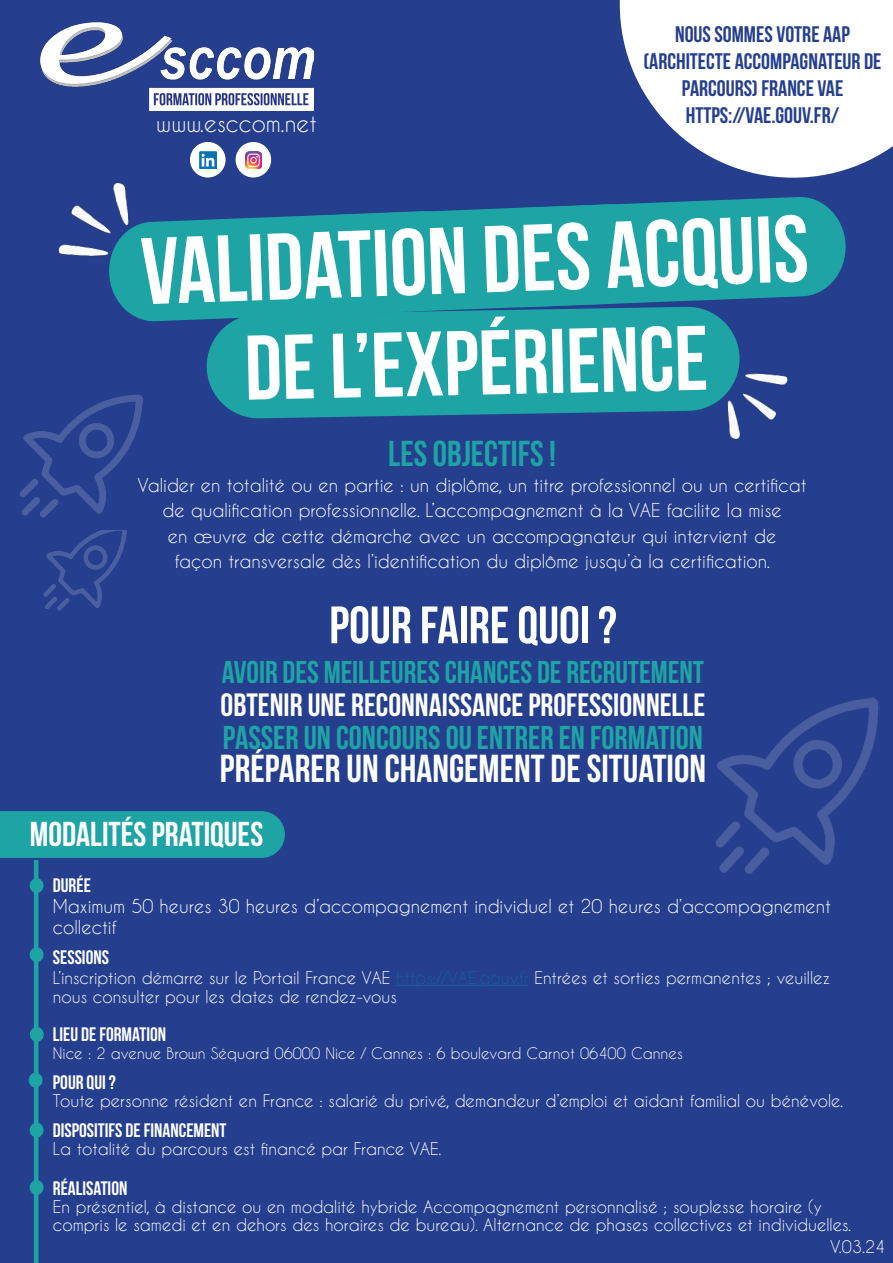
<style>
.page{position:relative;width:893px;height:1263px;background:#253f8e}
.page>*{position:absolute;margin:0;border:0;box-sizing:border-box;transform-origin:0 0}
.t1{font:700 94.5px "Bebas Neue";color:#fff}
.t2{font:700 91.5px "Bebas Neue";color:#fff}
.t3{font:700 52.5px "Bebas Neue";color:#fff}
.t4{font:700 39px "Bebas Neue";color:#fff}
.t5{font:700 36px "Bebas Neue";color:#1ea4a5}
.t6{font:700 34.5px "Bebas Neue";color:#fff}
.t7{font:700 33px "Bebas Neue";color:#1ea4a5}
.t8{font:700 32.25px "Bebas Neue";color:#fff}
.t9{font:700 31.5px "Bebas Neue";color:#1ea4a5}
.t10{font:700 22.5px/27px "Bebas Neue";color:#253f8e;text-align:center}
.t11{font:22.5px "Caviar Dreams";color:#fff}
.t12{font:700 19.5px "Bebas Neue";color:#fff}
.t13{font:18px/21px "Caviar Dreams";color:#fff}
.t14{font:16.5px/19.8px "Caviar Dreams";color:#fff}
.t15{font:15px "Caviar Dreams";color:#fff}
.s1{color:#175d9e}
</style>
<div class="page">
<svg style="left:108px;top:196px;width:739px;height:126px;background:#1f94a1"></svg>
<svg style="left:620px;top:0;width:273px;height:178px"></svg>
<img style="left:19px;top:394px;width:123px;height:123px">
<img style="left:44px;top:530px;width:83px;height:80px">
<img style="left:41px;top:22px;width:273px;height:89px">
<div style="left:236px;top:143px;width:34px;height:34px;background:#fff;border-radius:50%"></div>
<div style="left:236px;top:142px;width:35px;height:36px;border:2px solid #fff;border-radius:50%"></div>
<div style="left:191px;top:143px;width:34px;height:34px;background:#fff;border-radius:50%"></div>
<div style="left:190px;top:142px;width:36px;height:36px;border:2px solid #fff;border-radius:50%"></div>
<img style="left:200px;top:152px;width:16px;height:16px">
<img style="left:245px;top:152px;width:17px;height:16px">
<img style="left:700px;top:282px;width:141px;height:173px">
<img style="left:708px;top:697px;width:180px;height:180px">
<hr style="left:34px;top:860px;width:4px;height:403px;background:#1ea4a5">
<div style="left:0;top:811px;width:285px;height:47px;background:#1ea4a5"></div>
<hr style="left:396px;top:985px;width:133px;height:1px;background:#175d9e">
<div style="left:30px;top:879px;width:13px;height:13px;background:#1ea4a5;border-radius:50%"></div>
<div style="left:30px;top:878px;width:14px;height:15px;border:2px solid #1ea4a5;border-radius:50%"></div>
<div style="left:30px;top:948px;width:13px;height:13px;background:#1ea4a5;border-radius:50%"></div>
<div style="left:30px;top:947px;width:14px;height:15px;border:2px solid #1ea4a5;border-radius:50%"></div>
<div style="left:29px;top:1073px;width:13px;height:14px;background:#1ea4a5;border-radius:50%"></div>
<div style="left:29px;top:1073px;width:14px;height:14px;border:2px solid #1ea4a5;border-radius:50%"></div>
<div style="left:30px;top:1123px;width:13px;height:14px;background:#1ea4a5;border-radius:50%"></div>
<div style="left:30px;top:1123px;width:14px;height:14px;border:2px solid #1ea4a5;border-radius:50%"></div>
<div style="left:30px;top:1181px;width:13px;height:13px;background:#1ea4a5;border-radius:50%"></div>
<div style="left:30px;top:1180px;width:14px;height:15px;border:2px solid #1ea4a5;border-radius:50%"></div>
<svg style="left:206px;top:306px;width:534px;height:113px;background:#1e9ba3"></svg>
<div style="left:31px;top:1028px;width:12px;height:13px;background:#1ea4a5;border-radius:50%"></div>
<div style="left:30px;top:1027px;width:14px;height:15px;border:2px solid #1ea4a5;border-radius:50%"></div>
<p class="t11" style="left:156px;top:110px;width:162px">www.esccom.net</p>
<p class="t10" style="left:675px;top:21px;width:176px">NOUS SOMMES VOTRE AAP</p>
<p class="t10" style="left:643px;top:48px;width:240px">(ARCHITECTE ACCOMPAGNATEUR DE<br>PARCOURS) FRANCE VAE</p>
<p class="t10" style="left:686px;top:102px;width:155px">HTTPS://VAE.GOUV.FR/</p>
<p class="t1" style="left:139px;top:220px;width:669px;rotate:-2deg">VALIDATION DES ACQUIS</p>
<p class="t2" style="left:244px;top:317px;width:465px;rotate:-1deg">DE L’EXPÉRIENCE</p>
<p class="t5" style="left:388px;top:434px;width:169px">LES OBJECTIFS !</p>
<p class="t13" style="left:138px;top:474px;width:671px">Valider en totalité ou en partie : un diplôme, un titre professionnel ou un certificat</p>
<p class="t13" style="left:162px;top:499px;width:621px">de qualification professionnelle. L’accompagnement à la VAE facilite la mise</p>
<p class="t13" style="left:168px;top:525px;width:610px">en œuvre de cette démarche avec un accompagnateur qui intervient de</p>
<p class="t13" style="left:175px;top:550px;width:597px">façon transversale dès l’identification du diplôme jusqu’à la certification.</p>
<p class="t3" style="left:329px;top:596px;width:289px">POUR FAIRE QUOI ?</p>
<p class="t9" style="left:222px;top:655px;width:484px">AVOIR DES MEILLEURES CHANCES DE RECRUTEMENT</p>
<p class="t8" style="left:221px;top:687px;width:486px">OBTENIR UNE RECONNAISSANCE PROFESSIONNELLE</p>
<p class="t7" style="left:223px;top:719px;width:482px">PASSER UN CONCOURS OU ENTRER EN FORMATION</p>
<p class="t4" style="left:220px;top:747px;width:488px">PRÉPARER UN CHANGEMENT DE SITUATION</p>
<p class="t6" style="left:30px;top:815px;width:235px">MODALITÉS PRATIQUES</p>
<p class="t12" style="left:53px;top:874px;width:39px">DURÉE</p>
<p class="t13" style="left:53px;top:895px;width:780px">Maximum 50 heures 30 heures d’accompagnement individuel et 20 heures d’accompagnement collectif</p>
<p class="t12" style="left:53px;top:946px;width:58px">SESSIONS</p>
<p class="t14" style="left:53px;top:967px;width:779px">L’inscription démarre sur le Portail France VAE <span class="s1">https://VAE.gouv.fr</span> Entrées et sorties permanentes ; veuillez nous consulter pour les dates de rendez-vous</p>
<p class="t12" style="left:53px;top:1024px;width:115px">LIEU DE FORMATION</p>
<p class="t15" style="left:53px;top:1044px;width:631px">Nice : 2 avenue Brown Séquard 06000 Nice / Cannes : 6 boulevard Carnot 06400 Cannes</p>
<p class="t12" style="left:53px;top:1072px;width:64px">POUR QUI ?</p>
<p class="t14" style="left:53px;top:1091px;width:792px">Toute personne résident en France : salarié du privé, demandeur d’emploi et aidant familial ou bénévole.</p>
<p class="t12" style="left:53px;top:1120px;width:175px">DISPOSITIFS DE FINANCEMENT</p>
<p class="t14" style="left:53px;top:1139px;width:390px">La totalité du parcours est financé par France VAE.</p>
<p class="t12" style="left:53px;top:1177px;width:76px">RÉALISATION</p>
<p class="t14" style="left:53px;top:1197px;width:800px;line-height:18px">En présentiel, à distance ou en modalité hybride Accompagnement personnalisé ; souplesse horaire (y compris le samedi et en dehors des horaires de bureau). Alternance de phases collectives et individuelles.</p>
<p class="t14" style="left:830px;top:1236px;width:56px">V.03.24</p>
</div>
